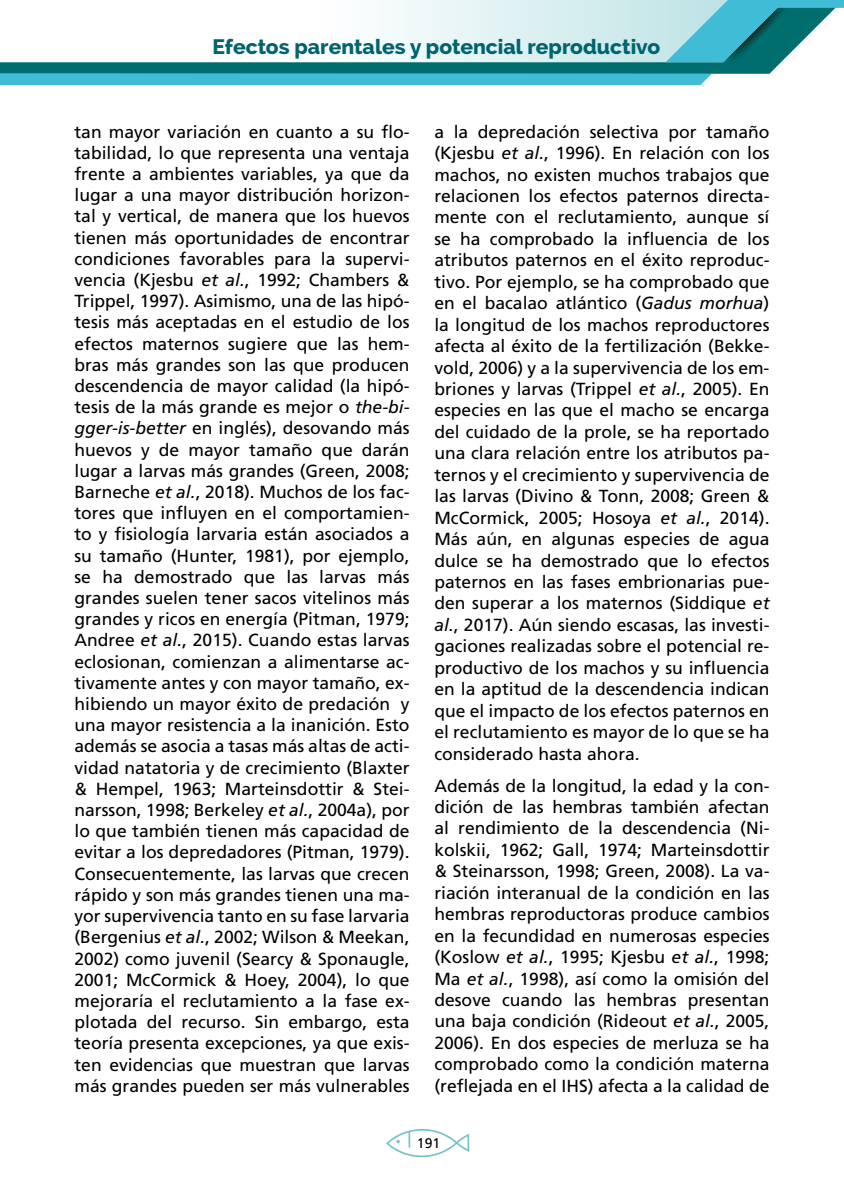
<style>
.page{position:relative;width:844px;height:1191px;background:#fff}
.page>*{position:absolute;margin:0;border:0;box-sizing:border-box;transform-origin:0 0}
.t1{font:800 21px "Raleway";color:#00646e}
.t2{font:17.5px/21.2px "Frutiger";color:#000;text-align:justify}
.t3{font:14px "Frutiger";color:#000}
.s1{font-style:italic}
</style>
<div class="page">
<div style="left:0;top:74px;width:711px;height:11px;background:#41bcd7"></div>
<svg style="left:0;top:62px;width:776px;height:12px;background:#0a7375"></svg>
<svg style="left:285px;top:0;width:558px;height:67px"></svg>
<svg style="left:386px;top:1129px;width:83px;height:28px"></svg>
<p class="t1" style="left:212px;top:35px;width:449px">Efectos parentales y potencial reproductivo</p>
<p class="t2" style="left:74px;top:121px;width:336px">tan mayor variación en cuanto a su flo&shy;tabilidad, lo que representa una ventaja frente a ambientes variables, ya que da lugar a una mayor distribución horizon&shy;tal y vertical, de manera que los huevos tienen más oportunidades de encontrar condiciones favorables para la supervi&shy;vencia (Kjesbu <span class="s1">et al.</span>, 1992; Chambers &amp; Trippel, 1997). Asimismo, una de las hipó&shy;tesis más aceptadas en el estudio de los efectos maternos sugiere que las hem&shy;bras más grandes son las que producen descendencia de mayor calidad (la hipó&shy;tesis de la más grande es mejor o <span class="s1">the-bi&shy;gger-is-better</span> en inglés), desovando más huevos y de mayor tamaño que darán lugar a larvas más grandes (Green, 2008; Barneche <span class="s1">et al.</span>, 2018). Muchos de los fac&shy;tores que influyen en el comportamien&shy;to y fisiología larvaria están asociados a su tamaño (Hunter, 1981), por ejemplo, se ha demostrado que las larvas más grandes suelen tener sacos vitelinos más grandes y ricos en energía (Pitman, 1979; Andree <span class="s1">et al.</span>, 2015). Cuando estas larvas eclosionan, comienzan a alimentarse ac&shy;tivamente antes y con mayor tamaño, ex&shy;hibiendo un mayor éxito de predación y una mayor resistencia a la inanición. Esto además se asocia a tasas más altas de acti&shy;vidad natatoria y de crecimiento (Blaxter &amp; Hempel, 1963; Marteinsdottir &amp; Stei&shy;narsson, 1998; Berkeley <span class="s1">et al.</span>, 2004a), por lo que también tienen más capacidad de evitar a los depredadores (Pitman, 1979).<br>Consecuentemente, las larvas que crecen rápido y son más grandes tienen una ma&shy;yor supervivencia tanto en su fase larvaria (Bergenius <span class="s1">et al.</span>, 2002; Wilson &amp; Meekan, 2002) como juvenil (Searcy &amp; Sponaugle, 2001; McCormick &amp; Hoey, 2004), lo que mejoraría el reclutamiento a la fase ex&shy;plotada del recurso. Sin embargo, esta teoría presenta excepciones, ya que exis&shy;ten evidencias que muestran que larvas más grandes pueden ser más vulnerables</p>
<p class="t2" style="left:434px;top:121px;width:336px">a la depredación selectiva por tamaño (Kjesbu <span class="s1">et al.</span>, 1996). En relación con los machos, no existen muchos trabajos que relacionen los efectos paternos directa&shy;mente con el reclutamiento, aunque sí se ha comprobado la influencia de los atributos paternos en el éxito reproduc&shy;tivo. Por ejemplo, se ha comprobado que en el bacalao atlántico (<span class="s1">Gadus morhua</span>) la longitud de los machos reproductores afecta al éxito de la fertilización (Bekke&shy;vold, 2006) y a la supervivencia de los em&shy;briones y larvas (Trippel <span class="s1">et al.</span>, 2005). En especies en las que el macho se encarga del cuidado de la prole, se ha reportado una clara relación entre los atributos pa&shy;ternos y el crecimiento y supervivencia de las larvas (Divino &amp; Tonn, 2008; Green &amp; McCormick, 2005; Hosoya <span class="s1">et al.</span>, 2014).<br>Más aún, en algunas especies de agua dulce se ha demostrado que lo efectos paternos en las fases embrionarias pue&shy;den superar a los maternos (Siddique <span class="s1">et al.</span>, 2017). Aún siendo escasas, las investi&shy;gaciones realizadas sobre el potencial re&shy;productivo de los machos y su influencia en la aptitud de la descendencia indican que el impacto de los efectos paternos en el reclutamiento es mayor de lo que se ha considerado hasta ahora.</p>
<p class="t2" style="left:434px;top:774px;width:336px">Además de la longitud, la edad y la con&shy;dición de las hembras también afectan al rendimiento de la descendencia (Ni&shy;kolskii, 1962; Gall, 1974; Marteinsdottir &amp; Steinarsson, 1998; Green, 2008). La va&shy;riación interanual de la condición en las hembras reproductoras produce cambios en la fecundidad en numerosas especies (Koslow <span class="s1">et al.</span>, 1995; Kjesbu <span class="s1">et al.</span>, 1998; Ma <span class="s1">et al.</span>, 1998), así como la omisión del desove cuando las hembras presentan una baja condición (Rideout <span class="s1">et al.</span>, 2005, 2006). En dos especies de merluza se ha comprobado como la condición materna (reflejada en el IHS) afecta a la calidad de</p>
<p class="t3" style="left:417px;top:1134px;width:25px">191</p>
</div>
